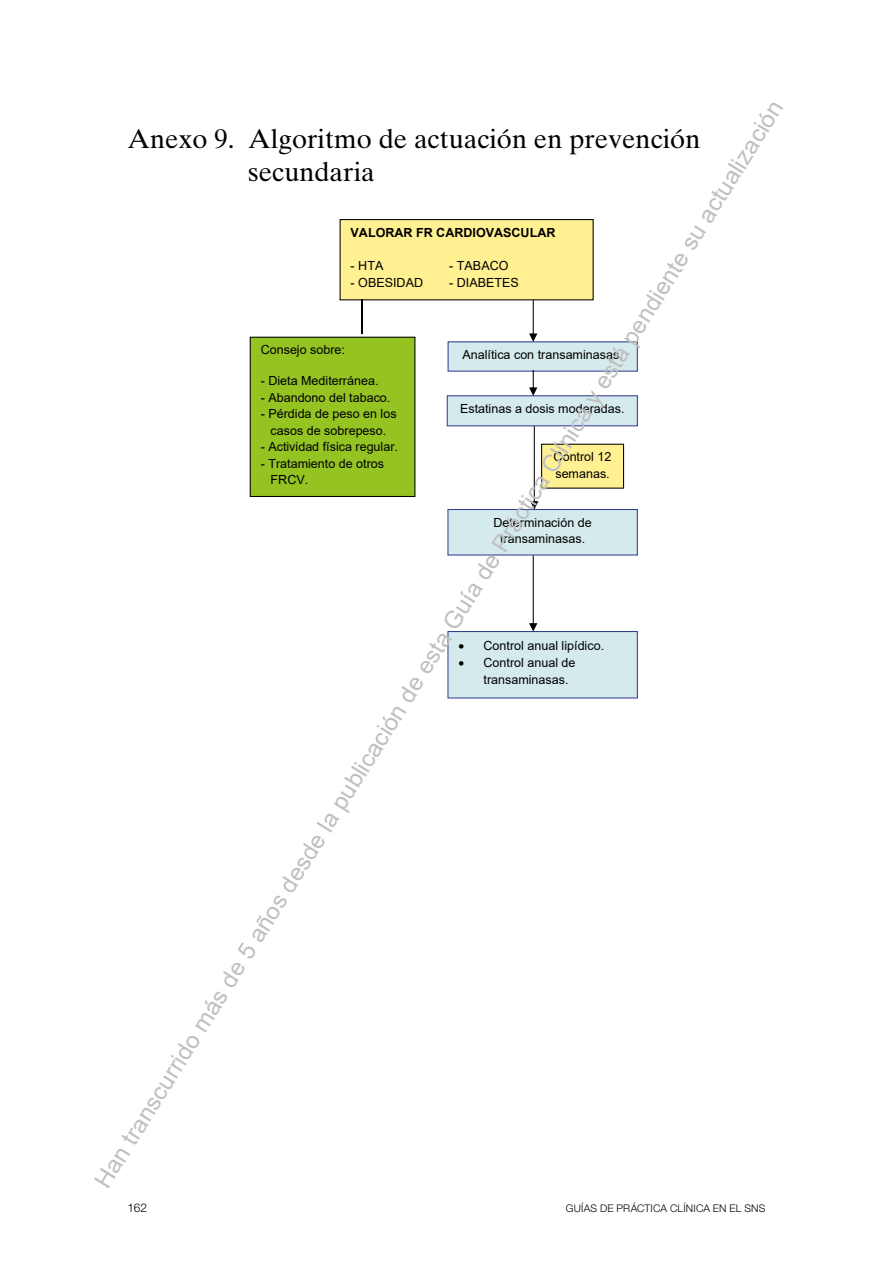
<style>
.page{position:relative;width:893px;height:1263px;background:#fff}
.page>*{position:absolute;margin:0;border:0;box-sizing:border-box;transform-origin:0 0}
._02_Subtitulo_A{font:27px/33px "Times Ten";color:#000}
.t1{font:24px "Arial";color:#c0c0c0}
.t2{font:12.6px/16.6px "Arial";color:#000}
.t3{font:700 12.6px "Arial";color:#000}
.t4{font:300 12px "Helvetica Neue";color:#000}
.t5{font:300 10.5px "Helvetica Neue";letter-spacing:.015em;color:#000}
</style>
<div class="page">
<svg style="left:250px;top:219px;width:388px;height:479px"></svg>
<hr style="left:361px;top:300px;width:1px;height:34px;background:#000">
<h2 class="t1" style="left:87px;top:1177px;width:1278px;rotate:-58deg">Han transcurrido más de 5 años desde la publicación de esta Guía de Práctica Clínica y está pendiente su actualización</h2>
<p class="_02_Subtitulo_A" style="left:248px;top:122px;width:454px;text-indent:-121px">Anexo 9. Algoritmo de actuación en prevención secundaria</p>
<p class="t3" style="left:351px;top:223px;width:206px">VALORAR FR CARDIOVASCULAR</p>
<p class="t2" style="left:351px;top:257px;width:34px">- HTA</p>
<p class="t2" style="left:449px;top:257px;width:61px">- TABACO</p>
<p class="t2" style="left:351px;top:274px;width:74px">- OBESIDAD</p>
<p class="t2" style="left:449px;top:274px;width:71px">- DIABETES</p>
<p class="t2" style="left:261px;top:342px;width:86px">Consejo sobre:</p>
<p class="t2" style="left:261px;top:372px;width:119px">- Dieta Mediterránea.</p>
<p class="t2" style="left:261px;top:389px;width:131px">- Abandono del tabaco.</p>
<p class="t2" style="left:261px;top:405px;width:137px;text-align:center">- Pérdida de peso en los casos de sobrepeso.</p>
<p class="t2" style="left:261px;top:438px;width:139px">- Actividad física regular.</p>
<p class="t2" style="left:271px;top:455px;width:115px;text-indent:-10px">- Tratamiento de otros<br>FRCV.</p>
<p class="t2" style="left:462px;top:346px;width:162px">Analítica con transaminasas.</p>
<p class="t2" style="left:460px;top:400px;width:166px">Estatinas a dosis moderadas.</p>
<p class="t2" style="left:554px;top:449px;width:59px">Control 12 semanas.</p>
<p class="t2" style="left:493px;top:514px;width:100px;text-align:center">Determinación de transaminasas.</p>
<p class="t2" style="left:458px;top:637px;width:147px">• Control anual lipídico.</p>
<p class="t2" style="left:484px;top:654px;width:94px;text-indent:-25px">• Control anual de transaminasas.</p>
<p class="t4" style="left:128px;top:1200px;width:21px">162</p>
<p class="t5" style="left:566px;top:1202px;width:201px">GUÍAS DE PRÁCTICA CLÍNICA EN EL SNS</p>
</div>
